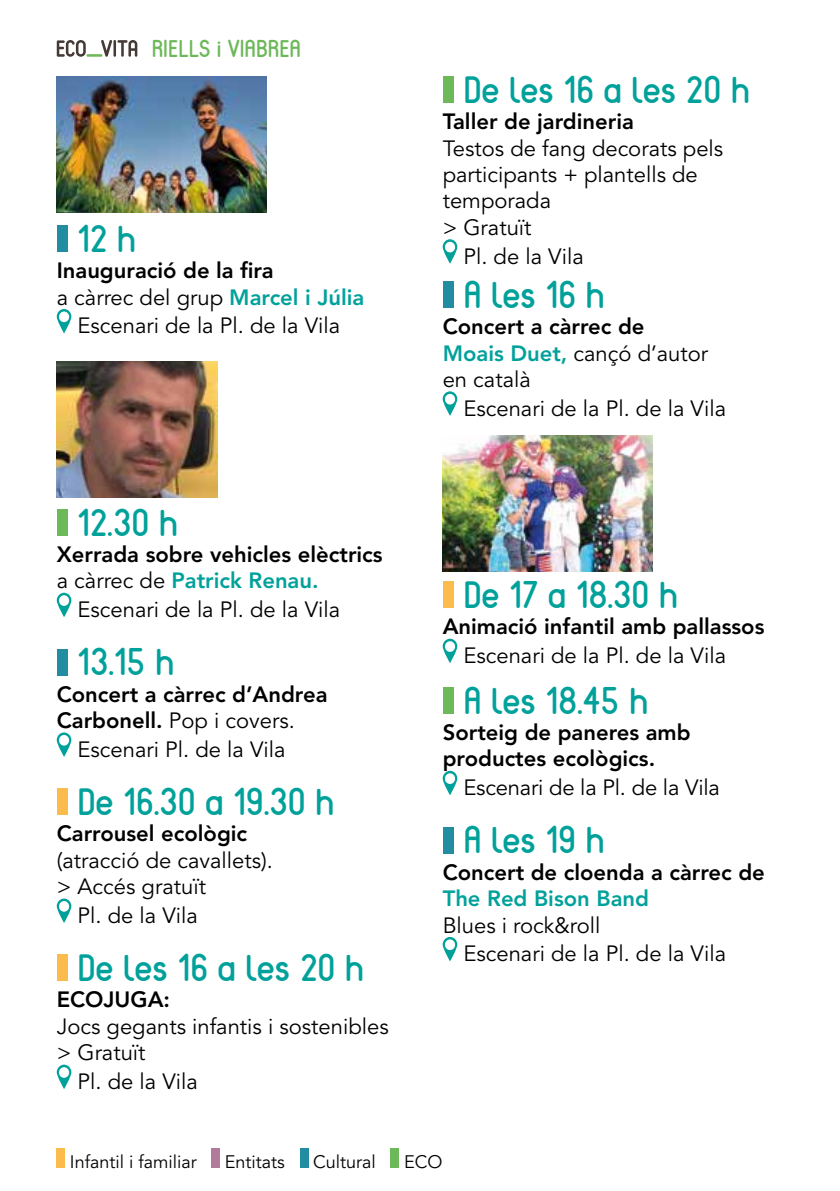
<style>
.page{position:relative;width:840px;height:1191px;background:#fff}
.page>*{position:absolute;margin:0;border:0;box-sizing:border-box;transform-origin:0 0}
.t1{font:700 38px "Reef";color:#00a19a}
.t2{font:700 24px "Reef";color:#6db859}
.t3{font:22px/26.4px "Avenir LT Std";color:#000}
.t4{font:800 22px/26.4px "Avenir LT Std";color:#000}
.t5{font:800 22px "Avenir LT Std";color:#00a19a}
.t6{font:18px "Avenir LT Std";color:#000}
.s1{font-weight:400}
.s2{color:#00a19a}
.s3{font-weight:800}
.s4{font-weight:800;color:#00a19a}
</style>
<div class="page">
<svg style="left:57px;top:40px;width:80px;height:17px"></svg>
<div style="left:57px;top:225px;width:11px;height:27px;background:#228da1"></div>
<svg style="left:57px;top:309px;width:14px;height:24px"></svg>
<div style="left:57px;top:509px;width:11px;height:26px;background:#6db859"></div>
<svg style="left:57px;top:593px;width:14px;height:24px"></svg>
<div style="left:57px;top:649px;width:11px;height:26px;background:#228da1"></div>
<svg style="left:57px;top:732px;width:14px;height:25px"></svg>
<div style="left:57px;top:788px;width:11px;height:27px;background:#fbbb4d"></div>
<svg style="left:57px;top:898px;width:14px;height:25px"></svg>
<div style="left:57px;top:954px;width:11px;height:27px;background:#fbbb4d"></div>
<svg style="left:57px;top:1064px;width:14px;height:25px"></svg>
<div style="left:442px;top:76px;width:11px;height:27px;background:#6db859"></div>
<svg style="left:442px;top:239px;width:15px;height:25px"></svg>
<div style="left:442px;top:281px;width:11px;height:27px;background:#228da1"></div>
<svg style="left:442px;top:391px;width:15px;height:25px"></svg>
<div style="left:442px;top:581px;width:11px;height:27px;background:#fbbb4d"></div>
<svg style="left:442px;top:638px;width:15px;height:25px"></svg>
<div style="left:442px;top:687px;width:11px;height:26px;background:#6db859"></div>
<svg style="left:442px;top:771px;width:15px;height:24px"></svg>
<div style="left:442px;top:827px;width:11px;height:26px;background:#228da1"></div>
<svg style="left:442px;top:937px;width:15px;height:24px"></svg>
<div style="left:57px;top:1148px;width:8px;height:20px;background:#fbbb4d"></div>
<div style="left:212px;top:1148px;width:8px;height:20px;background:#b37b9b"></div>
<div style="left:300px;top:1148px;width:8px;height:20px;background:#228da1"></div>
<div style="left:390px;top:1148px;width:9px;height:20px;background:#6db859"></div>
<img style="left:57px;top:361px;width:160px;height:136px">
<img style="left:442px;top:435px;width:210px;height:136px">
<img style="left:57px;top:77px;width:209px;height:136px">
<p class="t2" style="left:152px;top:34px;width:151px">RIELLS i VIABREA</p>
<h1 class="t1" style="left:77px;top:214px;width:60px">12 h</h1>
<p class="t4" style="left:57px;top:257px;width:309px">Inauguració de la fira<br><span class="s1">a càrrec del grup</span> <span class="s2">Marcel i Júlia</span></p>
<p class="t3" style="left:77px;top:313px;width:264px">Escenari de la Pl. de la Vila</p>
<h1 class="t1" style="left:77px;top:498px;width:102px">12.30 h</h1>
<p class="t4" style="left:57px;top:541px;width:327px">Xerrada sobre vehicles elèctrics <span class="s1">a càrrec de</span> <span class="s2">Patrick Renau.</span></p>
<p class="t3" style="left:77px;top:597px;width:264px">Escenari de la Pl. de la Vila</p>
<h1 class="t1" style="left:77px;top:637px;width:98px">13.15 h</h1>
<p class="t4" style="left:57px;top:681px;width:272px">Concert a càrrec d’Andrea<br>Carbonell. <span class="s1">Pop i covers.</span></p>
<p class="t3" style="left:77px;top:736px;width:209px">Escenari Pl. de la Vila</p>
<h1 class="t1" style="left:77px;top:777px;width:258px">De 16.30 a 19.30 h</h1>
<p class="t4" style="left:57px;top:820px;width:192px">Carrousel ecològic</p>
<p class="t3" style="left:57px;top:847px;width:217px">(atracció de cavallets). &gt; Accés gratuït</p>
<p class="t3" style="left:77px;top:903px;width:122px">Pl. de la Vila</p>
<h1 class="t1" style="left:77px;top:943px;width:288px">De les 16 a les 20 h</h1>
<p class="t4" style="left:57px;top:986px;width:115px">ECOJUGA:</p>
<p class="t3" style="left:57px;top:1013px;width:333px">Jocs gegants infantis i sostenibles &gt; Gratuït</p>
<p class="t3" style="left:77px;top:1069px;width:122px">Pl. de la Vila</p>
<h1 class="t1" style="left:463px;top:65px;width:288px">De les 16 a les 20 h</h1>
<p class="t4" style="left:442px;top:108px;width:193px">Taller de jardineria</p>
<p class="t3" style="left:442px;top:135px;width:282px">Testos de fang decorats pels participants + plantells de temporada<br>&gt; Gratuït</p>
<p class="t3" style="left:463px;top:243px;width:122px">Pl. de la Vila</p>
<h1 class="t1" style="left:463px;top:270px;width:142px">A les 16 h</h1>
<p class="t3" style="left:442px;top:314px;width:267px"><span class="s3">Concert a càrrec de<br></span><span class="s4">Moais Duet,</span> cançó d’autor en català</p>
<p class="t3" style="left:463px;top:396px;width:264px">Escenari de la Pl. de la Vila</p>
<h1 class="t1" style="left:463px;top:570px;width:216px">De 17 a 18.30 h</h1>
<p class="t4" style="left:442px;top:613px;width:323px">Animació infantil amb pallassos</p>
<p class="t3" style="left:463px;top:643px;width:264px">Escenari de la Pl. de la Vila</p>
<h1 class="t1" style="left:463px;top:676px;width:186px">A les 18.45 h</h1>
<p class="t4" style="left:442px;top:719px;width:249px">Sorteig de paneres amb productes ecològics.</p>
<p class="t3" style="left:463px;top:775px;width:258px">Escenari de la Pl. de la Vila</p>
<h1 class="t1" style="left:463px;top:815px;width:142px">A les 19 h</h1>
<p class="t4" style="left:442px;top:859px;width:323px">Concert de cloenda a càrrec de</p>
<p class="t5" style="left:442px;top:885px;width:208px">The Red Bison Band</p>
<p class="t3" style="left:463px;top:911px;width:264px;line-height:28.8px;text-indent:-21px">Blues i rock&amp;roll<br>Escenari de la Pl. de la Vila</p>
<p class="t6" style="left:70px;top:1151px;width:128px">Infantil i familiar</p>
<p class="t6" style="left:225px;top:1151px;width:61px">Entitats</p>
<p class="t6" style="left:313px;top:1151px;width:64px">Cultural</p>
<p class="t6" style="left:404px;top:1151px;width:40px">ECO</p>
</div>
